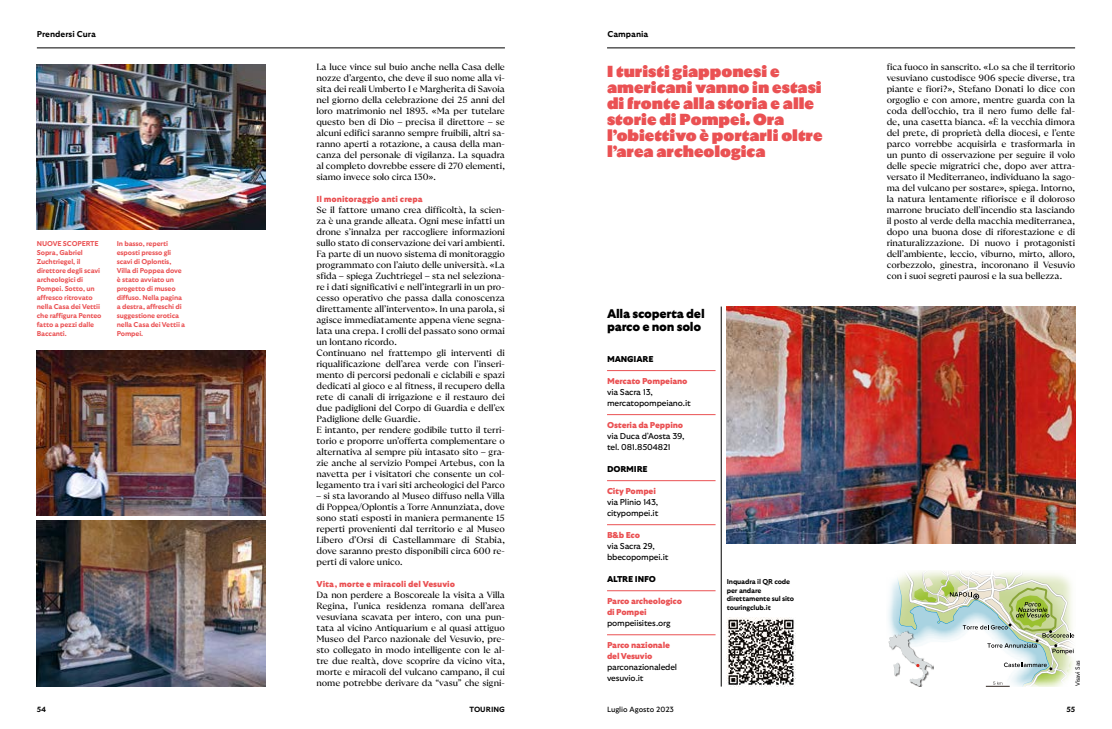
<style>
.page{position:relative;width:1112px;height:729px;background:#fff}
.page>*{position:absolute;margin:0;border:0;box-sizing:border-box;transform-origin:0 0}
.t1{font:900 16px/16px "GT Ultra";color:#ea5153}
.t2{font:900 12.5px/13.8px "GT Ultra";letter-spacing:-.02em;color:#000}
.t3{font:9px/11px "GT Ultra Fine";letter-spacing:-.005em;color:#000;text-align:justify}
.t4{font:8.5px/11px "GT Ultra";letter-spacing:-.02em;color:#000}
.t5{font:900 8.5px/11px "GT Ultra";letter-spacing:-.02em;color:#ea5153}
.t6{font:900 8.5px "GT Ultra";color:#ea5153}
.t7{font:900 8.5px "GT Ultra";letter-spacing:-.02em;color:#000}
.t8{font:700 8.5px "GT Ultra";color:#000}
.t9{font:7.5px "GT Ultra";color:#000}
.t10{font:700 7.5px "GT Ultra";color:#000}
.t11{font:700 7px/9px "GT Ultra";letter-spacing:-.02em;color:#ea5153}
.t12{font:700 7px/8.5px "GT Ultra";letter-spacing:-.02em;color:#000}
.t13{font:300 6px "GT Ultra";letter-spacing:-.02em;color:#000}
</style>
<div class="page">
<hr style="left:37px;top:48px;width:468px;height:1px;background:#000">
<hr style="left:607px;top:48px;width:467px;height:1px;background:#000">
<img style="left:37px;top:350px;width:228px;height:165px">
<img style="left:37px;top:521px;width:228px;height:165px">
<img style="left:37px;top:64px;width:228px;height:165px">
<hr style="left:607px;top:370px;width:108px;height:1px;background:#ea5153">
<hr style="left:607px;top:414px;width:108px;height:1px;background:#ea5153">
<hr style="left:607px;top:480px;width:108px;height:1px;background:#ea5153">
<hr style="left:607px;top:524px;width:108px;height:1px;background:#ea5153">
<hr style="left:607px;top:590px;width:108px;height:1px;background:#ea5153">
<hr style="left:607px;top:634px;width:108px;height:1px;background:#ea5153">
<img style="left:726px;top:617px;width:69px;height:69px">
<svg style="left:888px;top:570px;width:186px;height:116px"></svg>
<hr style="left:721px;top:306px;width:1px;height:380px;background:#000">
<img style="left:726px;top:306px;width:348px;height:237px">
<p class="t8" style="left:37px;top:29px;width:60px">Prendersi Cura</p>
<p class="t8" style="left:607px;top:29px;width:43px">Campania</p>
<p class="t3" style="left:316px;top:61px;width:190px">La luce vince sul buio anche nella Casa delle nozze d’argento, che deve il suo nome alla vi&shy;sita dei reali Umberto I e Margherita di Savoia nel giorno della celebrazione dei 25 anni del loro matrimonio nel 1893. «Ma per tutelare questo ben di Dio – precisa il direttore – se alcuni edifici saranno sempre fruibili, altri sa&shy;ranno aperti a rotazione, a causa della man&shy;canza del personale di vigilanza. La squadra al completo dovrebbe essere di 270 elementi, siamo invece solo circa 130».</p>
<p class="t6" style="left:316px;top:194px;width:108px">Il monitoraggio anti crepa</p>
<p class="t3" style="left:316px;top:204px;width:190px;text-align:left">Se il fattore umano crea difficoltà, la scien&shy;za è una grande alleata. Ogni mese infatti un drone s’innalza per raccogliere informazioni sullo stato di conservazione dei vari ambienti.<br>Fa parte di un nuovo sistema di monitoraggio programmato con l’aiuto delle università. «La sfida – spiega Zuchtriegel – sta nel seleziona&shy;re i dati significativi e nell’integrarli in un pro&shy;cesso operativo che passa dalla conoscenza direttamente all’intervento». In una parola, si agisce immediatamente appena viene segna&shy;lata una crepa. I crolli del passato sono ormai un lontano ricordo.<br>Continuano nel frattempo gli interventi di riqualificazione dell’area verde con l’inseri&shy;mento di percorsi pedonali e ciclabili e spazi dedicati al gioco e al fitness, il recupero della rete di canali di irrigazione e il restauro dei due padiglioni del Corpo di Guardia e dell’ex Padiglione delle Guardie.<br>E intanto, per rendere godibile tutto il terri&shy;torio e proporre un’offerta complementare o alternativa al sempre più intasato sito – gra&shy;zie anche al servizio Pompei Artebus, con la navetta per i visitatori che consente un col&shy;legamento tra i vari siti archeologici del Parco</p>
<p class="t3" style="left:316px;top:490px;width:190px">– si sta lavorando al Museo diffuso nella Villa di Poppea/Oplontis a Torre Annunziata, dove sono stati esposti in maniera permanente 15 reperti provenienti dal territorio e al Museo Libero d’Orsi di Castellammare di Stabia, dove saranno presto disponibili circa 600 re&shy;perti di valore unico.</p>
<p class="t6" style="left:316px;top:579px;width:140px">Vita, morte e miracoli del Vesuvio</p>
<p class="t3" style="left:316px;top:589px;width:190px">Da non perdere a Boscoreale la visita a Villa Regina, l’unica residenza romana dell’area vesuviana scavata per intero, con una pun&shy;tata al vicino Antiquarium e al quasi attiguo Museo del Parco nazionale del Vesuvio, pre&shy;sto collegato in modo intelligente con le al&shy;tre due realtà, dove scoprire da vicino vita, morte e miracoli del vulcano campano, il cui nome potrebbe derivare da “vasu” che signi-</p>
<h1 class="t1" style="left:607px;top:64px;width:217px">I turisti giapponesi e americani vanno in estasi di fronte alla storia e alle storie di Pompei. Ora l’obiettivo è portarli oltre l’area archeologica</h1>
<p class="t11" style="left:37px;top:239px;width:66px">NUOVE SCOPERTE<br>Sopra, Gabriel<br>Zuchtriegel, il direttore degli scavi archeologici di<br>Pompei. Sotto, un affresco ritrovato nella Casa dei Vettii che raffigura Penteo fatto a pezzi dalle<br>Baccanti.</p>
<p class="t11" style="left:117px;top:239px;width:70px">In basso, reperti esposti presso gli scavi di Oplontis,<br>Villa di Poppea dove è stato avviato un progetto di museo diffuso. Nella pagina a destra, affreschi di suggestione erotica nella Casa dei Vettii a<br>Pompei.</p>
<h2 class="t2" style="left:607px;top:306px;width:99px">Alla scoperta del parco e non solo</h2>
<p class="t7" style="left:607px;top:354px;width:48px">MANGIARE</p>
<p class="t5" style="left:607px;top:375px;width:82px">Mercato Pompeiano</p>
<p class="t4" style="left:607px;top:386px;width:85px">via Sacra 13, mercatopompeiano.it</p>
<p class="t5" style="left:607px;top:419px;width:78px">Osteria da Peppino</p>
<p class="t4" style="left:607px;top:430px;width:79px">via Duca d’Aosta 39, tel. 081.8504821</p>
<p class="t7" style="left:607px;top:464px;width:42px">DORMIRE</p>
<p class="t5" style="left:607px;top:485px;width:50px">City Pompei</p>
<p class="t4" style="left:607px;top:496px;width:53px">via Plinio 143, citypompei.it</p>
<p class="t5" style="left:607px;top:529px;width:35px">B&amp;b Eco</p>
<p class="t4" style="left:607px;top:540px;width:63px">via Sacra 29, bbecopompei.it</p>
<p class="t7" style="left:607px;top:574px;width:50px">ALTRE INFO</p>
<p class="t5" style="left:607px;top:595px;width:77px">Parco archeologico di Pompei</p>
<p class="t4" style="left:607px;top:617px;width:65px">pompeiisites.org</p>
<p class="t5" style="left:607px;top:639px;width:64px">Parco nazionale del Vesuvio</p>
<p class="t4" style="left:607px;top:661px;width:72px">parconazionaledel vesuvio.it</p>
<p class="t12" style="left:726px;top:577px;width:69px">Inquadra il QR code per andare direttamente sul sito touringclub.it</p>
<p class="t3" style="left:886px;top:61px;width:190px">fica fuoco in sanscrito. «Lo sa che il territorio vesuviano custodisce 906 specie diverse, tra piante e fiori?», Stefano Donati lo dice con orgoglio e con amore, mentre guarda con la coda dell’occhio, tra il nero fumo delle fal&shy;de, una casetta bianca. «È la vecchia dimora del prete, di proprietà della diocesi, e l’ente parco vorrebbe acquisirla e trasformarla in un punto di osservazione per seguire il volo delle specie migratrici che, dopo aver attra&shy;versato il Mediterraneo, individuano la sago&shy;ma del vulcano per sostare», spiega. Intorno, la natura lentamente rifiorisce e il doloroso marrone bruciato dell’incendio sta lasciando il posto al verde della macchia mediterranea, dopo una buona dose di riforestazione e di rinaturalizzazione. Di nuovo i protagonisti dell’ambiente, leccio, viburno, mirto, alloro, corbezzolo, ginestra, incoronano il Vesuvio con i suoi segreti paurosi e la sua bellezza.</p>
<p class="t13" style="left:1074px;top:686px;width:27px;rotate:-90deg">Visavì Sas</p>
<p class="t10" style="left:37px;top:705px;width:11px">54</p>
<p class="t10" style="left:469px;top:705px;width:37px">TOURING</p>
<p class="t9" style="left:607px;top:705px;width:68px">Luglio Agosto 2023</p>
<p class="t10" style="left:1066px;top:705px;width:10px">55</p>
</div>
